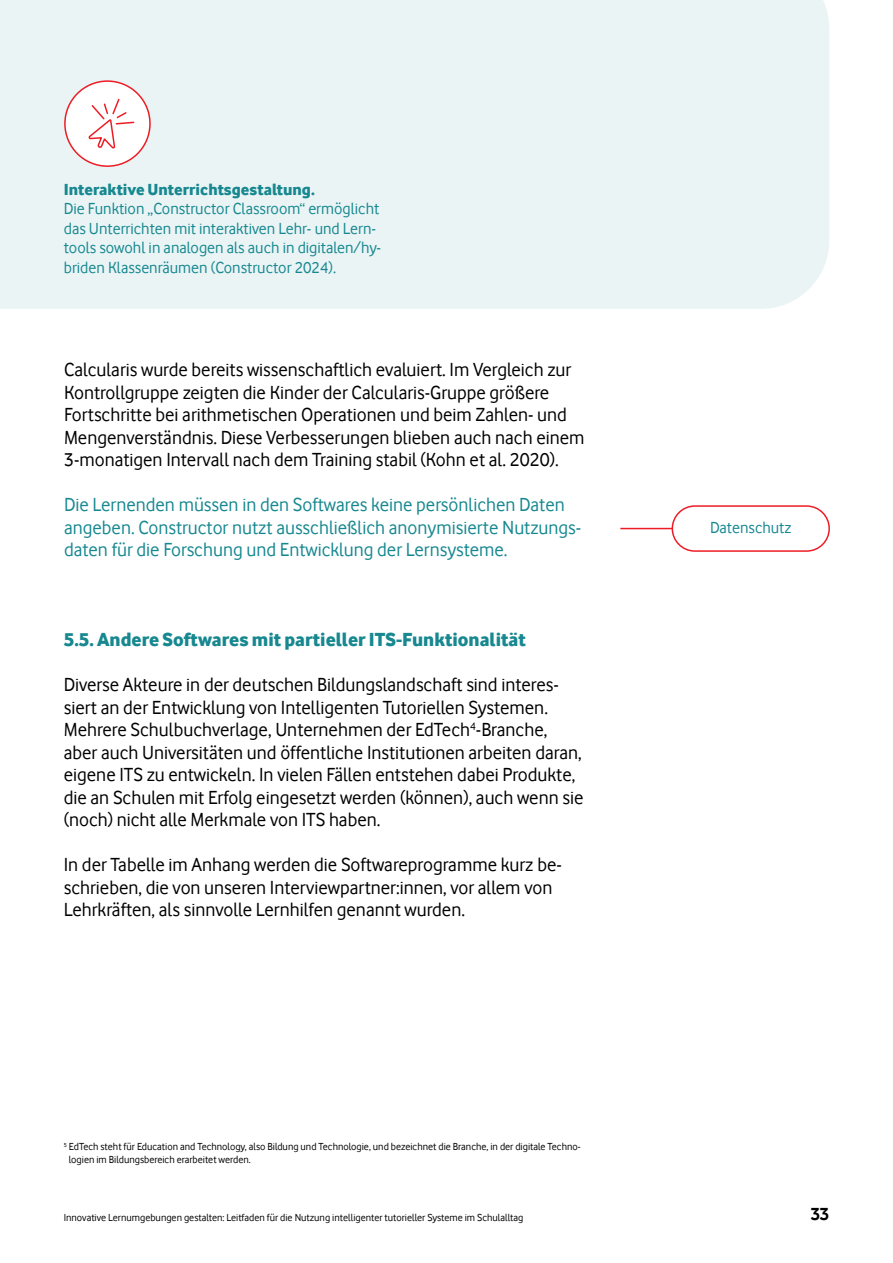
<style>
.page{position:relative;width:893px;height:1263px;background:#fff}
.page>*{position:absolute;margin:0;border:0;box-sizing:border-box;transform-origin:0 0}
.t1{font:19.5px/22.5px "Vodafone Rg";color:#000}
.t2{font:19.5px/22.5px "Vodafone Rg";color:#178890}
.t3{font:19.5px "Vodafone Ex B";color:#178890}
.t4{font:700 18px "Vodafone Rg";color:#000}
.t5{font:16.5px/19.5px "Vodafone Rg";color:#178890}
.t6{font:16.5px "Vodafone Ex B";color:#178890}
.t7{font:10.5px/12.6px "Vodafone Rg";color:#000}
</style>
<div class="page">
<div style="left:0;top:0;width:829px;height:309px;background:#eaf4f5"></div>
<hr style="left:620px;top:528px;width:174px;height:1px;background:#ed1c24">
<div style="left:672px;top:506px;width:157px;height:45px;background:#fff;border-radius:22px"></div>
<div style="left:672px;top:505px;width:158px;height:47px;border:2px solid #ed1c24;border-radius:22px"></div>
<div style="left:65px;top:81px;width:85px;height:85px;background:#fff;border-radius:50%"></div>
<div style="left:64px;top:80px;width:87px;height:87px;border:2px solid #ed1c24;border-radius:50%"></div>
<svg style="left:88px;top:98px;width:47px;height:51px"></svg>
<p class="t6" style="left:64px;top:179px;width:253px">Interaktive Unterrichtsgestaltung.</p>
<p class="t5" style="left:64px;top:199px;width:319px">Die Funktion „Constructor Classroom“ ermöglicht das Unterrichten mit interaktiven Lehr- und Lern&shy;tools sowohl in analogen als auch in digitalen/hy&shy;briden Klassenräumen (Constructor 2024).</p>
<p class="t1" style="left:64px;top:358px;width:522px">Calcularis wurde bereits wissenschaftlich evaluiert. Im Vergleich zur Kontrollgruppe zeigten die Kinder der Calcularis-Gruppe größere Fortschritte bei arithmetischen Operationen und beim Zahlen- und Mengenverständnis. Diese Verbesserungen blieben auch nach einem 3-monatigen Intervall nach dem Training stabil (Kohn et al. 2020).</p>
<p class="t2" style="left:64px;top:493px;width:519px">Die Lernenden müssen in den Softwares keine persönlichen Daten angeben. Constructor nutzt ausschließlich anonymisierte Nutzungs&shy;daten für die Forschung und Entwicklung der Lernsysteme.</p>
<p class="t3" style="left:64px;top:628px;width:463px">5.5. Andere Softwares mit partieller ITS-Funktionalität</p>
<p class="t1" style="left:64px;top:673px;width:521px">Diverse Akteure in der deutschen Bildungslandschaft sind interes&shy;siert an der Entwicklung von Intelligenten Tutoriellen Systemen.<br>Mehrere Schulbuchverlage, Unternehmen der EdTech<sup>4</sup>-Branche, aber auch Universitäten und öffentliche Institutionen arbeiten daran, eigene ITS zu entwickeln. In vielen Fällen entstehen dabei Produkte, die an Schulen mit Erfolg eingesetzt werden (können), auch wenn sie (noch) nicht alle Merkmale von ITS haben.</p>
<p class="t1" style="left:64px;top:853px;width:500px">In der Tabelle im Anhang werden die Softwareprogramme kurz be&shy;schrieben, die von unseren Interviewpartner:innen, vor allem von<br>Lehrkräften, als sinnvolle Lernhilfen genannt wurden.</p>
<p class="t7" style="left:69px;top:1140px;width:513px;text-indent:-5px"><sup>5</sup> EdTech steht für Education and Technology, also Bildung und Technologie, und bezeichnet die Branche, in der digitale Techno&shy;logien im Bildungsbereich erarbeitet werden.</p>
<p class="t5" style="left:710px;top:518px;width:83px">Datenschutz</p>
<p class="t7" style="left:64px;top:1211px;width:461px">Innovative Lernumgebungen gestalten: Leitfaden für die Nutzung intelligenter tutorieller Systeme im Schulalltag</p>
<p class="t4" style="left:811px;top:1204px;width:20px">33</p>
</div>
